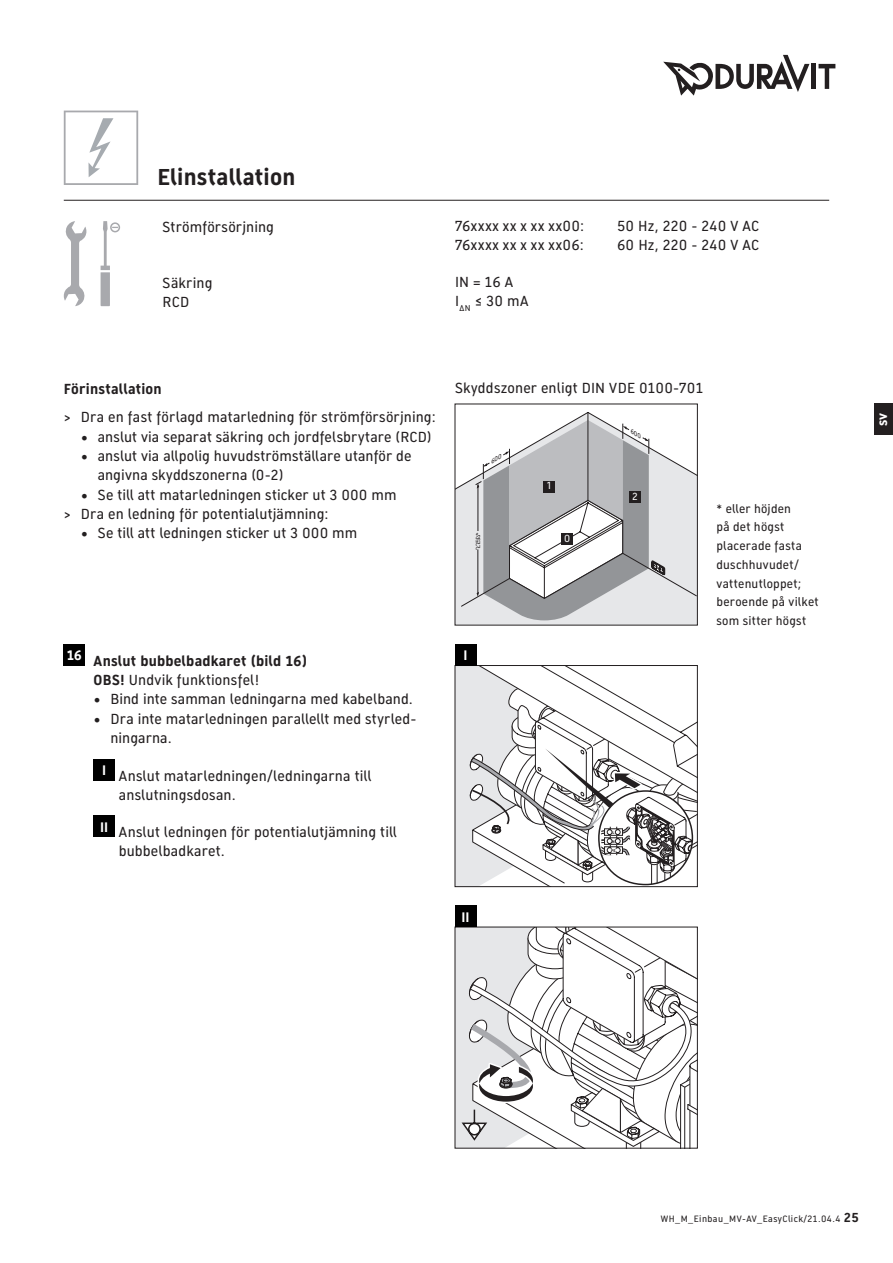
<style>
.page{position:relative;width:893px;height:1263px;background:#fff}
.page>*{position:absolute;margin:0;border:0;box-sizing:border-box;transform-origin:0 0}
.t1{font:700 22.5px "Dura Sans 2014 c";letter-spacing:.01em;color:#231f20}
.t2{font:14.25px/18.8px "Dura Sans 2014 c";letter-spacing:.01em;color:#231f20}
.t3{font:700 14.25px/19.4px "Dura Sans 2014 c";letter-spacing:.015em;color:#231f20}
.t4{font:14.25px "Dura Sans 2014 c";letter-spacing:.065em;color:#231f20}
.t5{font:700 13.5px "Dura Sans 2014 c";color:#fff}
.t6{font:12px/18.8px "Dura Sans 2014 c";letter-spacing:.02em;color:#231f20}
.t7{font:10.05px "Dura Sans 110211";color:#fff}
.t8{font:9px "Dura Sans 2014 c";letter-spacing:.05em;color:#231f20}
.t9{font:italic 5.7px "Dura Sans 110211";color:#231f20;scale:1.15 1}
.t10{font:3.9px "Dura Bold Tab";color:#231f20}
.s1{font-weight:400}
.s2{font-weight:700;font-size:12.75px}
</style>
<div class="page">
<svg style="left:457px;top:599px;width:239px;height:24px"></svg>
<svg style="left:461px;top:412px;width:235px;height:195px"></svg>
<svg style="left:460px;top:929px;width:236px;height:217px"></svg>
<svg style="left:457px;top:667px;width:239px;height:218px"></svg>
<div style="left:455px;top:665px;width:243px;height:222px;border:1px solid #231f20"></div>
<div style="left:455px;top:906px;width:21px;height:21px;background:#000"></div>
<div style="left:455px;top:644px;width:21px;height:21px;background:#000"></div>
<div style="left:110px;top:222px;width:10px;height:10px;border:2px solid #a8a9ad;border-radius:50%"></div>
<svg style="left:101px;top:221px;width:17px;height:85px"></svg>
<svg style="left:64px;top:221px;width:22px;height:85px"></svg>
<div style="left:64px;top:644px;width:21px;height:21px;background:#000"></div>
<div style="left:94px;top:759px;width:21px;height:22px;background:#000"></div>
<div style="left:94px;top:816px;width:21px;height:21px;background:#000"></div>
<hr style="left:64px;top:200px;width:765px;height:1px;background:#231f20">
<hr style="left:812px;top:64px;width:4px;height:25px;background:#231f20">
<svg style="left:818px;top:64px;width:17px;height:25px"></svg>
<svg style="left:663px;top:55px;width:146px;height:41px"></svg>
<div style="left:874px;top:403px;width:19px;height:32px;background:#231f20"></div>
<svg style="left:64px;top:111px;width:74px;height:74px"></svg>
<svg style="left:475px;top:420px;width:190px;height:200px"></svg>
<h1 class="t1" style="left:157px;top:161px;width:140px">Elinstallation</h1>
<p class="t2" style="left:163px;top:217px;width:113px">Strömförsörjning</p>
<p class="t2" style="left:163px;top:274px;width:51px">Säkring<br>RCD</p>
<p class="t4" style="left:455px;top:216px;width:131px">76xxxx xx x xx xx00:</p>
<p class="t2" style="left:617px;top:216px;width:143px">50 Hz, 220 - 240 V AC</p>
<p class="t4" style="left:455px;top:235px;width:130px">76xxxx xx x xx xx06:</p>
<p class="t2" style="left:617px;top:235px;width:144px">60 Hz, 220 - 240 V AC</p>
<p class="t2" style="left:455px;top:273px;width:75px">IN = 16 A<br>I<sub>ΔN</sub> ≤ 30 mA</p>
<p class="t3" style="left:64px;top:379px;width:99px">Förinstallation</p>
<p class="t2" style="left:455px;top:379px;width:250px">Skyddszoner enligt DIN VDE 0100-701</p>
<p class="t2" style="left:64px;top:408px;width:373px">&gt; Dra en fast förlagd matarledning för strömförsörjning:</p>
<p class="t2" style="left:81px;top:427px;width:352px">• anslut via separat säkring och jordfelsbrytare (RCD)</p>
<p class="t2" style="left:98px;top:446px;width:315px;line-height:19.5px;text-indent:-17px">• anslut via allpolig huvudströmställare utanför de angivna skyddszonerna (0-2)</p>
<p class="t2" style="left:64px;top:486px;width:334px;text-indent:17px">• Se till att matarledningen sticker ut 3 000 mm &gt; Dra en ledning för potentialutjämning:</p>
<p class="t2" style="left:81px;top:524px;width:278px">• Se till att ledningen sticker ut 3 000 mm</p>
<p class="t7" style="left:547px;top:479px;width:5px">1</p>
<p class="t7" style="left:632px;top:489px;width:6px">2</p>
<p class="t9" style="left:474px;top:548px;width:21px;rotate:-90deg">2250*</p>
<p class="t7" style="left:564px;top:532px;width:8px">0</p>
<p class="t3" style="left:94px;top:651px;width:215px;text-indent:-27px"><sup>16</sup> Anslut bubbelbadkaret (bild 16)<br>OBS! <span class="s1">Undvik funktionsfel!</span></p>
<p class="t2" style="left:94px;top:690px;width:321px">• Bind inte samman ledningarna med kabelband.</p>
<p class="t2" style="left:111px;top:709px;width:307px;line-height:19.5px;text-indent:-17px">• Dra inte matarledningen parallellt med styrled&shy;ningarna.</p>
<p class="t2" style="left:119px;top:766px;width:254px;text-indent:-17px"><sup>I</sup> Anslut matarledningen/ledningarna till anslutningsdosan.</p>
<p class="t2" style="left:119px;top:823px;width:280px;text-indent:-19px"><sup>II</sup> Anslut ledningen för potentialutjämning till bubbelbadkaret.</p>
<p class="t5" style="left:464px;top:646px;width:6px">I</p>
<p class="t10" style="left:612px;top:830px;width:4px">L</p>
<p class="t10" style="left:612px;top:839px;width:4px">N</p>
<p class="t10" style="left:611px;top:847px;width:6px">PE</p>
<p class="t6" style="left:716px;top:499px;width:104px">* eller höjden<br>på det högst placerade fasta duschhuvudet/ vattenutloppet; beroende på vilket som sitter högst</p>
<p class="t5" style="left:462px;top:907px;width:10px">II</p>
<p class="t5" style="left:873px;top:426px;width:15px;rotate:-90deg">sv</p>
<p class="t8" style="left:661px;top:1212px;width:200px">WH_M_Einbau_MV-AV_EasyClick/21.04.4 <span class="s2">25</span></p>
</div>
